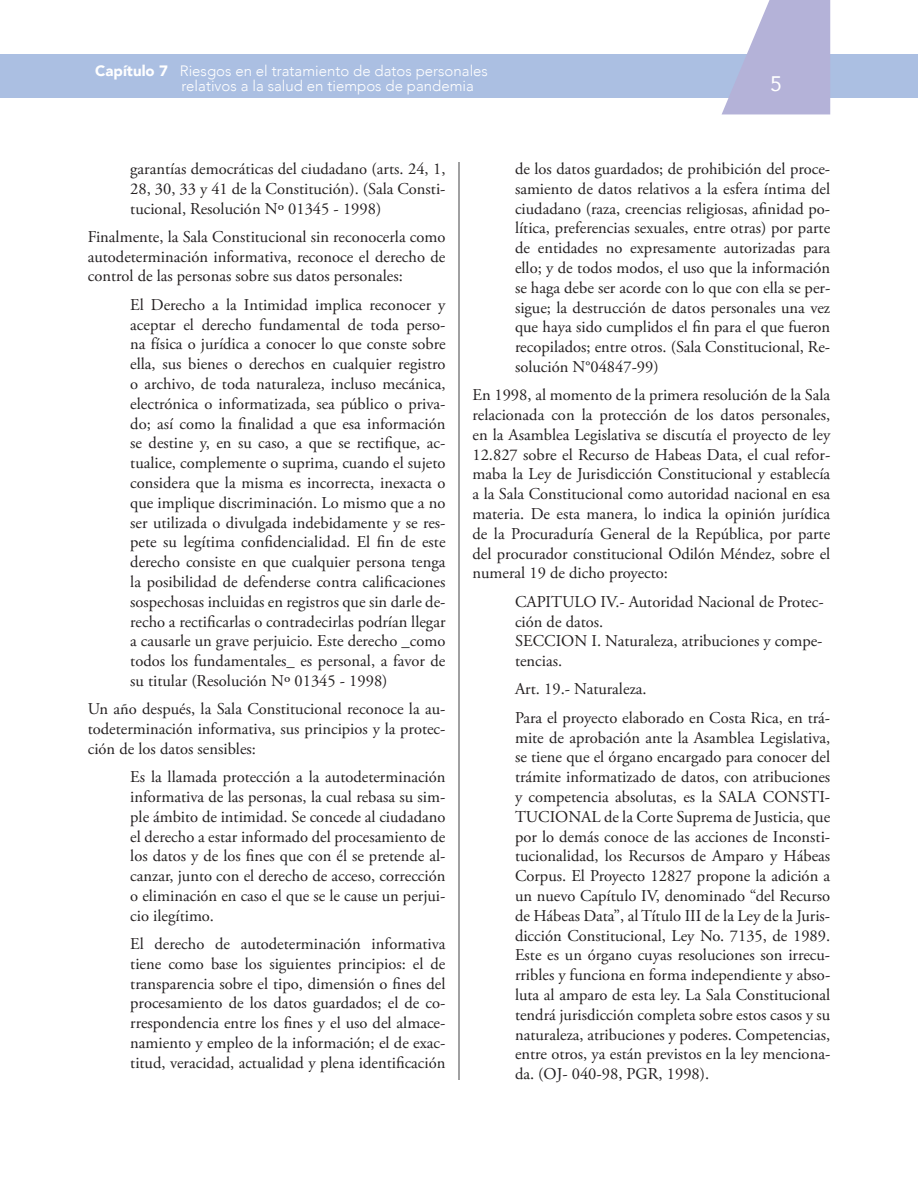
<style>
.page{position:relative;width:918px;height:1188px;background:#fff}
.page>*{position:absolute;margin:0;border:0;box-sizing:border-box;transform-origin:0 0}
.t1{font:21px "Avenir";color:#fff}
.t2{font:16.5px/19.8px "Adobe Garamond Pro";color:#231f20;text-align:justify}
.t3{font:300 15px/15px "Avenir";color:#fff}
.s1{font-weight:900}
</style>
<div class="page">
<hr style="left:458px;top:162px;width:2px;height:918px;background:#57585a">
<div style="left:0;top:54px;width:918px;height:43px;background:#abbfe2"></div>
<svg style="left:722px;top:0;width:108px;height:114px"></svg>
<p class="t3" style="left:182px;top:63px;width:308px;text-indent:-86px"><span class="s1">Capítulo 7</span> Riesgos en el tratamiento de datos personales relativos a la salud en tiempos de pandemia</p>
<p class="t1" style="left:770px;top:67px;width:13px">5</p>
<p class="t2" style="left:130px;top:159px;width:317px">garantías democráticas del ciudadano (arts. 24, 1, 28, 30, 33 y 41 de la Constitución). (Sala Consti&shy;tucional, Resolución Nº 01345 - 1998)</p>
<p class="t2" style="left:88px;top:227px;width:359px">Finalmente, la Sala Constitucional sin reconocerla como autodeterminación informativa, reconoce el derecho de control de las personas sobre sus datos personales:</p>
<p class="t2" style="left:130px;top:295px;width:317px">El Derecho a la Intimidad implica reconocer y aceptar el derecho fundamental de toda perso&shy;na física o jurídica a conocer lo que conste sobre ella, sus bienes o derechos en cualquier registro o archivo, de toda naturaleza, incluso mecánica, electrónica o informatizada, sea público o priva&shy;do; así como la finalidad a que esa información se destine y, en su caso, a que se rectifique, ac&shy;tualice, complemente o suprima, cuando el sujeto considera que la misma es incorrecta, inexacta o que implique discriminación. Lo mismo que a no ser utilizada o divulgada indebidamente y se res&shy;pete su legítima confidencialidad. El fin de este derecho consiste en que cualquier persona tenga la posibilidad de defenderse contra calificaciones sospechosas incluidas en registros que sin darle de&shy;recho a rectificarlas o contradecirlas podrían llegar a causarle un grave perjuicio. Este derecho _como todos los fundamentales_ es personal, a favor de su titular (Resolución Nº 01345 - 1998)</p>
<p class="t2" style="left:88px;top:700px;width:359px">Un año después, la Sala Constitucional reconoce la au&shy;todeterminación informativa, sus principios y la protec&shy;ción de los datos sensibles:</p>
<p class="t2" style="left:130px;top:768px;width:317px">Es la llamada protección a la autodeterminación informativa de las personas, la cual rebasa su sim&shy;ple ámbito de intimidad. Se concede al ciudadano el derecho a estar informado del procesamiento de los datos y de los fines que con él se pretende al&shy;canzar, junto con el derecho de acceso, corrección o eliminación en caso el que se le cause un perjui&shy;cio ilegítimo.</p>
<p class="t2" style="left:130px;top:935px;width:317px">El derecho de autodeterminación informativa tiene como base los siguientes principios: el de transparencia sobre el tipo, dimensión o fines del procesamiento de los datos guardados; el de co&shy;rrespondencia entre los fines y el uso del almace&shy;namiento y empleo de la información; el de exac&shy;titud, veracidad, actualidad y plena identificación</p>
<p class="t2" style="left:515px;top:159px;width:317px">de los datos guardados; de prohibición del proce&shy;samiento de datos relativos a la esfera íntima del ciudadano (raza, creencias religiosas, afinidad po&shy;lítica, preferencias sexuales, entre otras) por parte de entidades no expresamente autorizadas para ello; y de todos modos, el uso que la información se haga debe ser acorde con lo que con ella se per&shy;sigue; la destrucción de datos personales una vez que haya sido cumplidos el fin para el que fueron recopilados; entre otros. (Sala Constitucional, Re&shy;solución N°04847-99)</p>
<p class="t2" style="left:472px;top:386px;width:359px">En 1998, al momento de la primera resolución de la Sala relacionada con la protección de los datos personales, en la Asamblea Legislativa se discutía el proyecto de ley 12.827 sobre el Recurso de Habeas Data, el cual refor&shy;maba la Ley de Jurisdicción Constitucional y establecía a la Sala Constitucional como autoridad nacional en esa materia. De esta manera, lo indica la opinión jurídica de la Procuraduría General de la República, por parte del procurador constitucional Odilón Méndez, sobre el numeral 19 de dicho proyecto:</p>
<p class="t2" style="left:515px;top:592px;width:310px;text-align:left">CAPITULO IV.- Autoridad Nacional de Protec&shy;ción de datos.<br>SECCION I. Naturaleza, atribuciones y compe&shy;tencias.</p>
<p class="t2" style="left:515px;top:676px;width:317px;line-height:28.3px">Art. 19.- Naturaleza.<br>Para el proyecto elaborado en Costa Rica, en trá-</p>
<p class="t2" style="left:515px;top:728px;width:317px">mite de aprobación ante la Asamblea Legislativa, se tiene que el órgano encargado para conocer del trámite informatizado de datos, con atribuciones y competencia absolutas, es la SALA CONSTI-TUCIONAL de la Corte Suprema de Justicia, que por lo demás conoce de las acciones de Inconsti&shy;tucionalidad, los Recursos de Amparo y Hábeas Corpus. El Proyecto 12827 propone la adición a un nuevo Capítulo IV, denominado “del Recurso de Hábeas Data”, al Título III de la Ley de la Juris&shy;dicción Constitucional, Ley No. 7135, de 1989.<br>Este es un órgano cuyas resoluciones son irrecu&shy;rribles y funciona en forma independiente y abso&shy;luta al amparo de esta ley. La Sala Constitucional tendrá jurisdicción completa sobre estos casos y su naturaleza, atribuciones y poderes. Competencias, entre otros, ya están previstos en la ley menciona&shy;da. (OJ- 040-98, PGR, 1998).</p>
</div>
